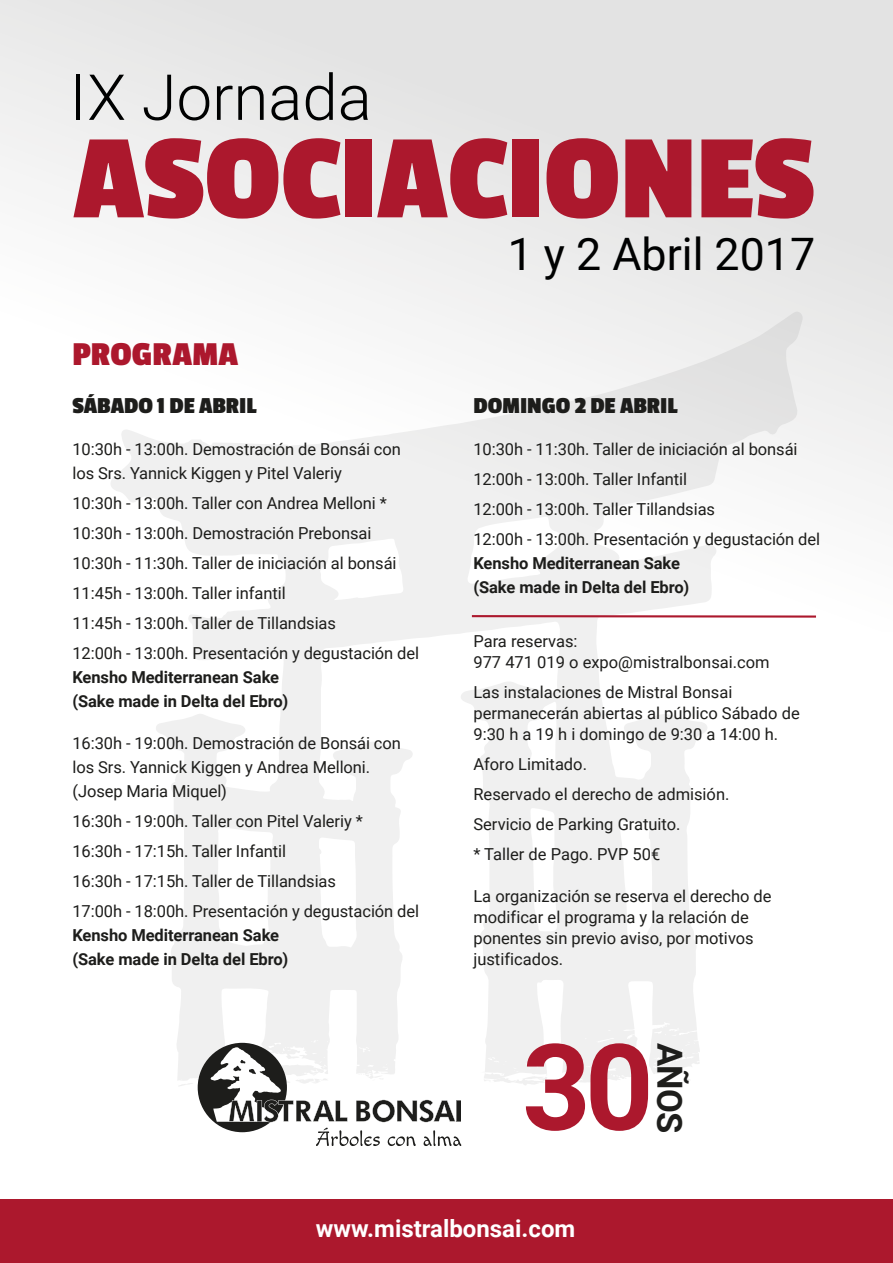
<style>
.page{position:relative;width:893px;height:1263px;background:#fff}
.page>*{position:absolute;margin:0;border:0;box-sizing:border-box;transform-origin:0 0}
.t1{font:700 125.4px "Passion One";color:#ac182d}
.t2{font:700 119.85px "Roboto";color:#ac182d}
.t3{font:300 63.6px "Roboto";color:#000101}
.t4{font:44.7px "Roboto";color:#000101}
.t5{font:700 35.1px "Passion One";color:#ac182d}
.t6{font:700 34.65px "Roboto";color:#1e1e1c}
.t7{font:700 24px "Passion One";letter-spacing:-.005em;color:#1d1d1b}
.t8{font:700 24px "Roboto";color:#fff}
.t9{font:16.5px/30px "Roboto";letter-spacing:-.005em;color:#1d1d1b}
.t10{font:700 16.5px/24px "Roboto";letter-spacing:-.005em;color:#1d1d1b}
</style>
<div class="page">
<div style="left:0;top:0;width:893px;height:631px;background:linear-gradient(to bottom,#e2e2e2,#fff)"></div>
<svg style="left:111px;top:312px;width:692px;height:770px"></svg>
<svg style="left:564px;top:1073px;width:14px;height:10px"></svg>
<svg style="left:484px;top:1073px;width:63px;height:12px"></svg>
<div style="left:0;top:1199px;width:893px;height:64px;background:#ac182d"></div>
<hr style="left:472px;top:615px;width:344px;height:3px;background:#ac182d">
<div style="left:198px;top:1043px;width:89px;height:89px;background:#1d1d1b;border-radius:50%"></div>
<svg style="left:316px;top:1128px;width:145px;height:18px"></svg>
<svg style="left:356px;top:1100px;width:105px;height:22px"></svg>
<svg style="left:210px;top:1047px;width:138px;height:75px"></svg>
<h3 class="t3" style="left:70px;top:53px;width:303px">IX Jornada</h3>
<h1 class="t1" style="left:73px;top:113px;width:743px">ASOCIACIONES</h1>
<h3 class="t5" style="left:72px;top:336px;width:167px">PROGRAMA</h3>
<h3 class="t7" style="left:72px;top:393px;width:185px">SÁBADO 1 DE ABRIL</h3>
<p class="t9" style="left:72px;top:436px;width:330px;line-height:24px">10:30h - 13:00h. Demostración de Bonsái con los Srs. Yannick Kiggen y Pitel Valeriy</p>
<p class="t9" style="left:72px;top:487px;width:348px">10:30h - 13:00h. Taller con Andrea Melloni * 10:30h - 13:00h. Demostración Prebonsai 10:30h - 11:30h. Taller de iniciación al bonsái 11:45h - 13:00h. Taller infantil<br>11:45h - 13:00h. Taller de Tillandsias<br>12:00h - 13:00h. Presentación y degustación del</p>
<p class="t10" style="left:72px;top:664px;width:218px">Kensho Mediterranean Sake (Sake made in Delta del Ebro)</p>
<p class="t9" style="left:72px;top:730px;width:330px;line-height:24px">16:30h - 19:00h. Demostración de Bonsái con los Srs. Yannick Kiggen y Andrea Melloni. (Josep Maria Miquel)</p>
<p class="t9" style="left:72px;top:805px;width:348px">16:30h - 19:00h. Taller con Pitel Valeriy *<br>16:30h - 17:15h. Taller Infantil<br>16:30h - 17:15h. Taller de Tillandsias<br>17:00h - 18:00h. Presentación y degustación del</p>
<p class="t10" style="left:72px;top:922px;width:218px">Kensho Mediterranean Sake (Sake made in Delta del Ebro)</p>
<h3 class="t4" style="left:508px;top:223px;width:309px">1 y 2 Abril 2017</h3>
<h3 class="t7" style="left:473px;top:393px;width:205px">DOMINGO 2 DE ABRIL</h3>
<p class="t9" style="left:473px;top:433px;width:348px">10:30h - 11:30h. Taller de iniciación al bonsái 12:00h - 13:00h. Taller Infantil<br>12:00h - 13:00h. Taller Tillandsias<br>12:00h - 13:00h. Presentación y degustación del</p>
<p class="t10" style="left:473px;top:550px;width:218px">Kensho Mediterranean Sake (Sake made in Delta del Ebro)</p>
<p class="t9" style="left:473px;top:630px;width:298px;line-height:21px">Para reservas:<br>977 471 019 o expo@mistralbonsai.com</p>
<p class="t9" style="left:473px;top:681px;width:328px;line-height:21px">Las instalaciones de Mistral Bonsai permanecerán abiertas al público Sábado de<br>9:30 h a 19 h i domingo de 9:30 a 14:00 h.</p>
<p class="t9" style="left:473px;top:748px;width:258px">Aforo Limitado.<br>Reservado el derecho de admisión.<br>Servicio de Parking Gratuito.<br>* Taller de Pago. PVP 50€</p>
<p class="t9" style="left:473px;top:885px;width:300px;line-height:21px">La organización se reserva el derecho de modificar el programa y la relación de ponentes sin previo aviso, por motivos justificados.</p>
<h2 class="t2" style="left:522px;top:1003px;width:133px">30</h2>
<h3 class="t6" style="left:694px;top:1043px;width:92px;rotate:90deg">AÑOS</h3>
<h3 class="t8" style="left:316px;top:1211px;width:261px">www.mistralbonsai.com</h3>
</div>
